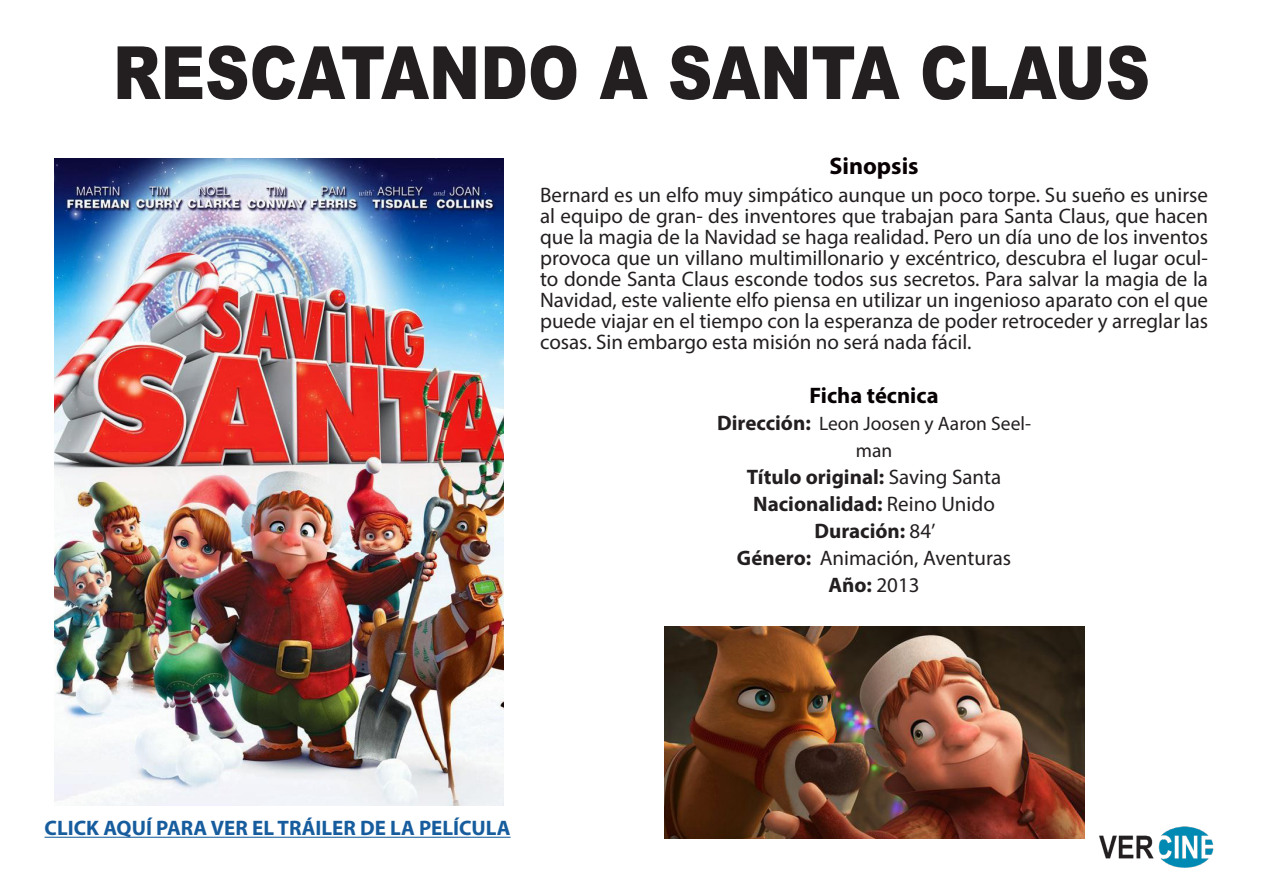
<style>
.page{position:relative;width:1263px;height:893px;background:#fff}
.page>*{position:absolute;margin:0;border:0;box-sizing:border-box;transform-origin:0 0}
.t1{font:900 73.5px "Arial";color:#231f20;scale:.84 1}
.t2{font:700 24px "Myriad Pro";color:#080002}
.t3{font:700 22.5px "Myriad Pro";color:#060003}
.t4{font:21px/21px "Myriad Pro";color:#231f20;text-align:justify}
.t5{font:700 21px "Myriad Pro";color:#231f20}
.t6{font:700 21px "Myriad Pro";color:#175d9e}
.t7{font:19.5px/27px "Myriad Pro";color:#231f20;text-align:center}
.s1{font-weight:700;font-size:21px}
.s2{font-weight:400}
.s3{font-weight:700}
</style>
<div class="page">
<img style="left:54px;top:158px;width:450px;height:648px">
<img style="left:1099px;top:826px;width:115px;height:42px">
<img style="left:664px;top:626px;width:420px;height:213px">
<hr style="left:45px;top:837px;width:466px;height:1px;background:#175d9e">
<p class="t1" style="left:113px;top:19px;width:1236px">RESCATANDO A SANTA CLAUS</p>
<p class="t2" style="left:829px;top:151px;width:91px">Sinopsis</p>
<p class="t4" style="left:540px;top:184px;width:670px">Bernard es un elfo muy simpático aunque un poco torpe. Su sueño es unirse al equipo de gran- des inventores que trabajan para Santa Claus, que hacen que la magia de la Navidad se haga realidad. Pero un día uno de los inventos provoca que un villano multimillonario y excéntrico, descubra el lugar ocul&shy;to donde Santa Claus esconde todos sus secretos. Para salvar la magia de la Navidad, este valiente elfo piensa en utilizar un ingenioso aparato con el que puede viajar en el tiempo con la esperanza de poder retroceder y arreglar las cosas. Sin embargo esta misión no será nada fácil.</p>
<p class="t3" style="left:809px;top:380px;width:130px">Ficha técnica</p>
<p class="t6" style="left:45px;top:814px;width:468px">CLICK AQUÍ PARA VER EL TRÁILER DE LA PELÍCULA</p>
<p class="t7" style="left:717px;top:409px;width:315px"><span class="s1">Dirección:</span> Leon Joosen y Aaron Seel&shy;man</p>
<p class="t5" style="left:747px;top:463px;width:256px">Título original: <span class="s2">Saving Santa</span></p>
<p class="t5" style="left:753px;top:490px;width:243px">Nacionalidad: <span class="s2">Reino Unido</span></p>
<p class="t5" style="left:814px;top:517px;width:123px">Duración: <span class="s2">84’</span></p>
<p class="t4" style="left:737px;top:547px;width:276px"><span class="s3">Género:</span> Animación, Aventuras</p>
<p class="t5" style="left:828px;top:571px;width:93px">Año: <span class="s2">2013</span></p>
</div>
